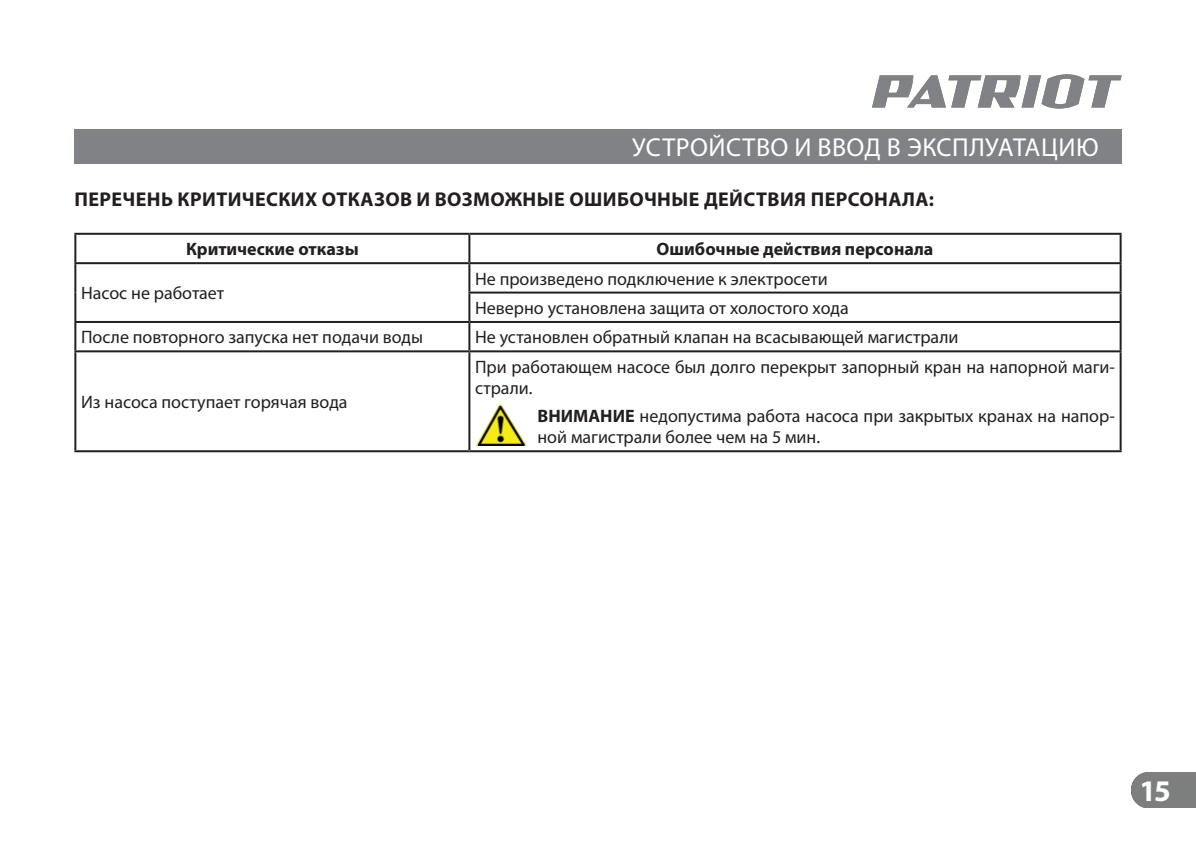
<style>
.page{position:relative;width:1196px;height:847px;background:#fff}
.page>*{position:absolute;margin:0;border:0;box-sizing:border-box;transform-origin:0 0}
.t1{font:700 30px "Myriad Pro";color:#fff}
.t2{font:26px "Myriad Pro";letter-spacing:.02em;color:#fff}
.t3{font:700 20px "Myriad Pro";letter-spacing:.02em;color:#231f20}
.t4{font:18px/21.6px "Myriad Pro";color:#231f20}
.t5{font:700 18px "Myriad Pro";color:#231f20}
.s1{font-weight:700}
</style>
<div class="page">
<div style="left:1131px;top:772px;width:64px;height:35px;background:#7d7e7e"></div>
<svg style="left:872px;top:74px;width:249px;height:35px"></svg>
<div style="left:74px;top:130px;width:1047px;height:34px;background:#808285"></div>
<hr style="left:74px;top:233px;width:395px;height:2px;background:#231f20">
<hr style="left:74px;top:235px;width:2px;height:27px;background:#231f20">
<hr style="left:469px;top:233px;width:652px;height:2px;background:#231f20">
<hr style="left:468px;top:235px;width:2px;height:27px;background:#231f20">
<hr style="left:1119px;top:235px;width:2px;height:27px;background:#231f20">
<hr style="left:74px;top:262px;width:395px;height:2px;background:#231f20">
<hr style="left:74px;top:264px;width:2px;height:28px;background:#231f20">
<hr style="left:469px;top:262px;width:652px;height:2px;background:#231f20">
<hr style="left:468px;top:264px;width:2px;height:27px;background:#231f20">
<hr style="left:1119px;top:264px;width:2px;height:27px;background:#231f20">
<hr style="left:74px;top:292px;width:2px;height:29px;background:#231f20">
<hr style="left:468px;top:291px;width:653px;height:2px;background:#231f20">
<hr style="left:468px;top:293px;width:2px;height:28px;background:#231f20">
<hr style="left:1119px;top:293px;width:2px;height:28px;background:#231f20">
<hr style="left:74px;top:321px;width:395px;height:2px;background:#231f20">
<hr style="left:74px;top:323px;width:2px;height:27px;background:#231f20">
<hr style="left:469px;top:321px;width:652px;height:2px;background:#231f20">
<hr style="left:468px;top:323px;width:2px;height:27px;background:#231f20">
<hr style="left:1119px;top:323px;width:2px;height:27px;background:#231f20">
<hr style="left:74px;top:350px;width:395px;height:2px;background:#231f20">
<hr style="left:74px;top:352px;width:2px;height:98px;background:#231f20">
<hr style="left:469px;top:350px;width:652px;height:2px;background:#231f20">
<hr style="left:468px;top:352px;width:2px;height:98px;background:#231f20">
<hr style="left:1119px;top:352px;width:2px;height:98px;background:#231f20">
<hr style="left:74px;top:450px;width:395px;height:2px;background:#231f20">
<hr style="left:469px;top:450px;width:652px;height:2px;background:#231f20">
<img style="left:475px;top:404px;width:51px;height:42px">
<h2 class="t2" style="left:632px;top:135px;width:468px">УСТРОЙСТВО И ВВОД В ЭКСПЛУАТАЦИЮ</h2>
<p class="t3" style="left:75px;top:189px;width:860px">ПЕРЕЧЕНЬ КРИТИЧЕСКИХ ОТКАЗОВ И ВОЗМОЖНЫЕ ОШИБОЧНЫЕ ДЕЙСТВИЯ ПЕРСОНАЛА:</p>
<p class="t5" style="left:186px;top:240px;width:174px">Критические отказы</p>
<p class="t5" style="left:656px;top:240px;width:278px">Ошибочные действия персонала</p>
<p class="t4" style="left:81px;top:283px;width:145px">Насос не работает</p>
<p class="t4" style="left:475px;top:264px;width:375px;line-height:29.4px">Не произведено подключение к электросети<br>Неверно установлена защита от холостого хода</p>
<p class="t4" style="left:81px;top:327px;width:343px">После повторного запуска нет подачи воды</p>
<p class="t4" style="left:475px;top:327px;width:485px">Не установлен обратный клапан на всасывающей магистрали</p>
<p class="t4" style="left:81px;top:392px;width:268px">Из насоса поступает горячая вода</p>
<p class="t4" style="left:475px;top:356px;width:641px">При работающем насосе был долго перекрыт запорный кран на напорной маги&shy;страли.</p>
<p class="t4" style="left:537px;top:405px;width:579px"><span class="s1">ВНИМАНИЕ</span> недопустима работа насоса при закрытых кранах на напор&shy;ной магистрали более чем на 5 мин.</p>
<h1 class="t1" style="left:1139px;top:775px;width:33px">15</h1>
</div>
